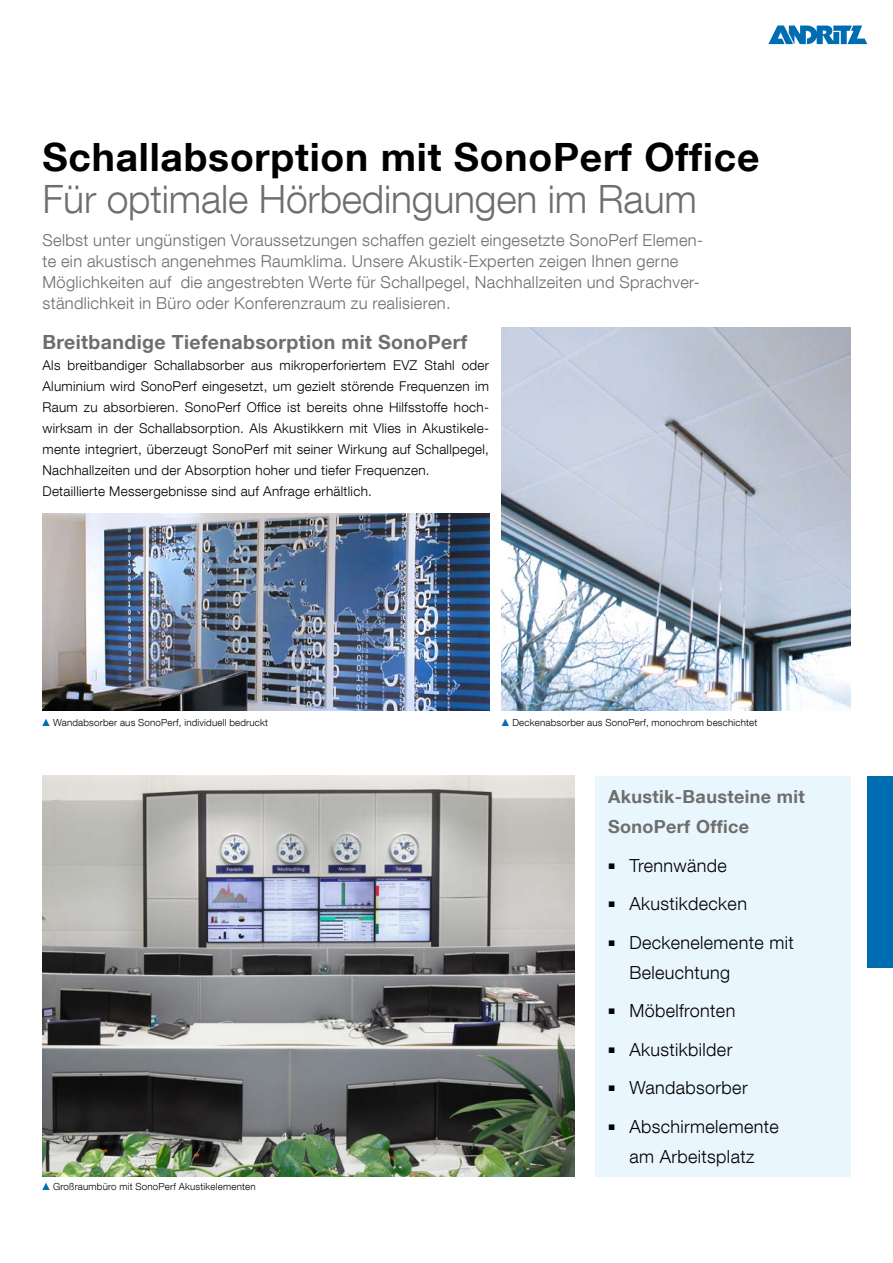
<style>
.page{position:relative;width:893px;height:1263px;background:#fff}
.page>*{position:absolute;margin:0;border:0;box-sizing:border-box;transform-origin:0 0}
.t1{font:700 39px "Helvetica Neue LT Com";letter-spacing:.02em;color:#000}
.t2{font:300 39px "Helvetica Neue LT Com";letter-spacing:-.005em;color:#6e6e6e}
.t3{font:700 19.5px "Helvetica Neue LT Com";letter-spacing:.02em;color:#6e6e6e}
.t4{font:300 18px/30px "Helvetica Neue LT Com";letter-spacing:.02em;color:#000}
.t5{font:700 18px/30px "Helvetica Neue LT Com";letter-spacing:.02em;color:#6e6e6e}
.t6{font:300 16.5px/21px "Helvetica Neue LT Com";letter-spacing:.02em;color:#6e6e6e}
.t7{font:300 13.5px/21px "Helvetica Neue LT Com";letter-spacing:.02em;color:#000}
.t8{font:300 9.75px "Helvetica Neue LT Com";letter-spacing:.02em;color:#000}
.s1{font-family:"Arial Narrow";font-weight:400;font-size:10.5px;color:#006cb1}
</style>
<div class="page">
<svg style="left:768px;top:26px;width:99px;height:18px"></svg>
<div style="left:595px;top:776px;width:255px;height:401px;background:#eaf6fe"></div>
<div style="left:867px;top:776px;width:26px;height:191px;background:#006cb1"></div>
<img style="left:43px;top:513px;width:446px;height:197px">
<img style="left:502px;top:327px;width:348px;height:383px">
<img style="left:43px;top:776px;width:531px;height:401px">
<h1 class="t1" style="left:43px;top:132px;width:718px">Schallabsorption mit SonoPerf Office</h1>
<h1 class="t2" style="left:43px;top:175px;width:656px">Für optimale Hörbedingungen im Raum</h1>
<p class="t6" style="left:43px;top:229px;width:662px">Selbst unter ungünstigen Voraussetzungen schaffen gezielt eingesetzte SonoPerf Elemen&shy;te ein akustisch angenehmes Raumklima. Unsere Akustik-Experten zeigen Ihnen gerne Möglichkeiten auf die angestrebten Werte für Schallpegel, Nachhallzeiten und Sprachver&shy;ständlichkeit in Büro oder Konferenzraum zu realisieren.</p>
<h2 class="t3" style="left:43px;top:329px;width:426px">Breitbandige Tiefenabsorption mit SonoPerf</h2>
<p class="t7" style="left:43px;top:354px;width:448px">Als breitbandiger Schallabsorber aus mikroperforiertem EVZ Stahl oder Aluminium wird SonoPerf eingesetzt, um gezielt störende Frequenzen im Raum zu absorbieren. SonoPerf Office ist bereits ohne Hilfsstoffe hoch&shy;wirksam in der Schallabsorption. Als Akustikkern mit Vlies in Akustikele&shy;mente integriert, überzeugt SonoPerf mit seiner Wirkung auf Schallpegel, Nachhallzeiten und der Absorption hoher und tiefer Frequenzen.<br>Detaillierte Messergebnisse sind auf Anfrage erhältlich.</p>
<p class="t8" style="left:43px;top:717px;width:227px"><span class="s1">▲</span>Wandabsorber aus SonoPerf, individuell bedruckt</p>
<p class="t8" style="left:502px;top:717px;width:257px"><span class="s1">▲</span>Deckenabsorber aus SonoPerf, monochrom beschichtet</p>
<p class="t8" style="left:43px;top:1181px;width:215px"><span class="s1">▲</span>Großraumbüro mit SonoPerf Akustikelementen</p>
<h3 class="t5" style="left:608px;top:781px;width:198px">Akustik-Bausteine mit<br>SonoPerf Office</h3>
<h3 class="t4" style="left:608px;top:850px;width:120px"><sup>■</sup> Trennwände</h3>
<h3 class="t4" style="left:608px;top:888px;width:140px"><sup>■</sup> Akustikdecken</h3>
<h3 class="t4" style="left:629px;top:927px;width:166px;text-indent:-21px"><sup>■</sup> Deckenelemente mit<br>Beleuchtung</h3>
<h3 class="t4" style="left:608px;top:995px;width:129px"><sup>■</sup> Möbelfronten</h3>
<h3 class="t4" style="left:608px;top:1034px;width:126px"><sup>■</sup> Akustikbilder</h3>
<h3 class="t4" style="left:608px;top:1072px;width:141px"><sup>■</sup> Wandabsorber</h3>
<h3 class="t4" style="left:608px;top:1111px;width:172px;text-align:center"><sup>■</sup> Abschirmelemente am Arbeitsplatz</h3>
</div>
